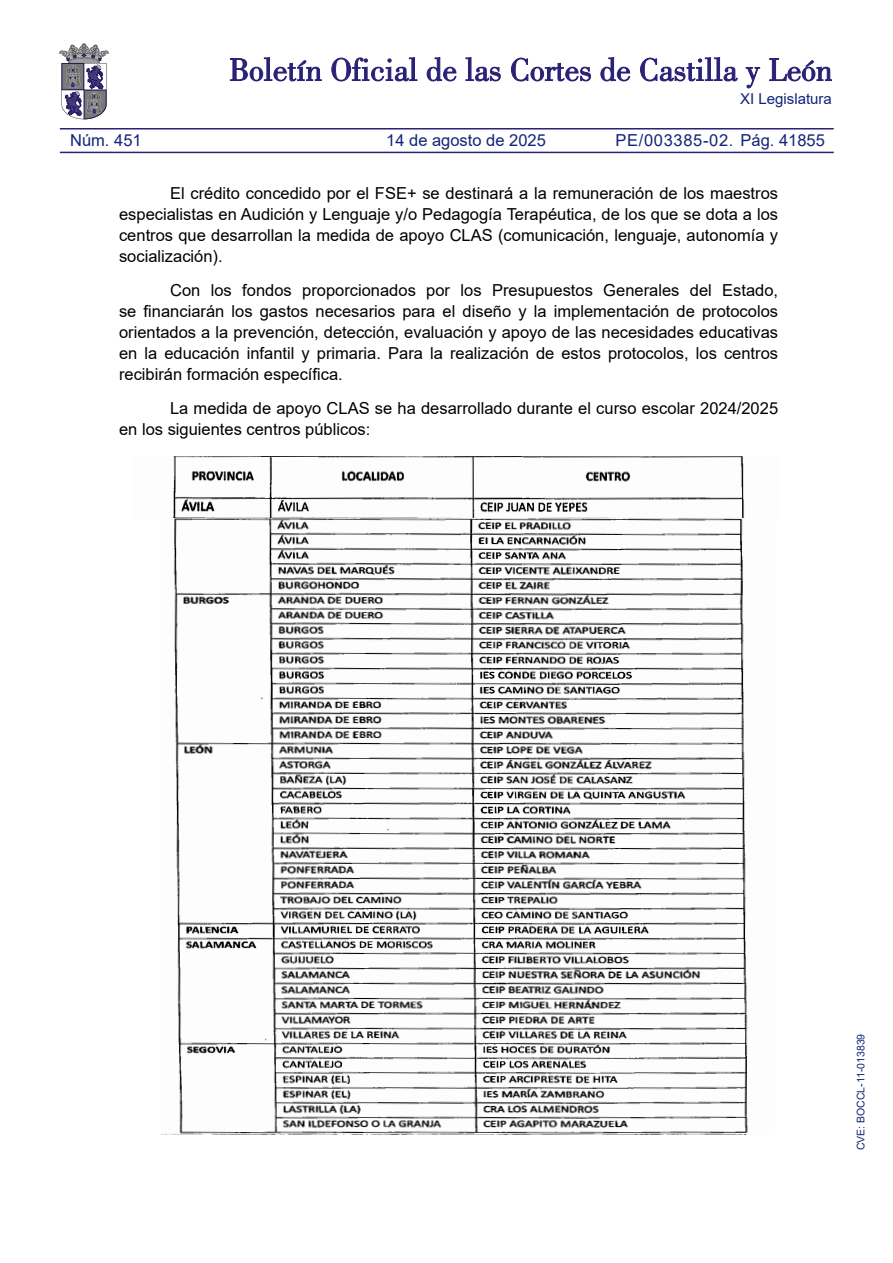
<style>
.page{position:relative;width:893px;height:1263px;background:#fff}
.page>*{position:absolute;margin:0;border:0;box-sizing:border-box;transform-origin:0 0}
.textosangria{font:16.5px/21px "Arial";color:#000;text-align:justify}
.t1{font:16.5px "Arial";color:#122478}
.ordencabecera{font:16.5px "Arial";letter-spacing:.04em;color:#132477}
.t2{font:15px "Arial";color:#122478}
.cve{font:10.5px "Arial";color:#132477}
.s1{color:#122478}
</style>
<div class="page">
<hr style="left:60px;top:152px;width:774px;height:1px;background:#2b2175">
<hr style="left:60px;top:128px;width:774px;height:1px;background:#2b2175">
<svg style="left:230px;top:57px;width:92px;height:24px"></svg>
<svg style="left:331px;top:57px;width:86px;height:24px"></svg>
<svg style="left:427px;top:57px;width:29px;height:24px"></svg>
<svg style="left:466px;top:57px;width:35px;height:24px"></svg>
<svg style="left:511px;top:58px;width:80px;height:23px"></svg>
<svg style="left:600px;top:57px;width:30px;height:24px"></svg>
<svg style="left:640px;top:57px;width:98px;height:24px"></svg>
<svg style="left:746px;top:67px;width:14px;height:21px"></svg>
<svg style="left:769px;top:58px;width:63px;height:23px"></svg>
<svg style="left:59px;top:43px;width:50px;height:76px"></svg>
<img style="left:173px;top:456px;width:572px;height:63px">
<img style="left:164px;top:519px;width:584px;height:615px">
<p class="t2" style="left:740px;top:89px;width:93px">XI Legislatura</p>
<p class="ordencabecera" style="left:615px;top:128px;width:211px">PE/003385-02. <span class="s1">Pág. 41855</span></p>
<p class="textosangria" style="left:119px;top:183px;width:661px;text-indent:51px">El crédito concedido por el FSE+ se destinará a la remuneración de los maestros especialistas en Audición y Lenguaje y/o Pedagogía Terapéutica, de los que se dota a los centros que desarrollan la medida de apoyo CLAS (comunicación, lenguaje, autonomía y socialización).</p>
<p class="textosangria" style="left:119px;top:279px;width:661px;text-indent:51px">Con los fondos proporcionados por los Presupuestos Generales del Estado, se financiarán los gastos necesarios para el diseño y la implementación de protocolos orientados a la prevención, detección, evaluación y apoyo de las necesidades educativas en la educación infantil y primaria. Para la realización de estos protocolos, los centros recibirán formación específica.</p>
<p class="textosangria" style="left:119px;top:397px;width:661px;text-indent:51px">La medida de apoyo CLAS se ha desarrollado durante el curso escolar 2024/2025 en los siguientes centros públicos:</p>
<p class="t1" style="left:70px;top:129px;width:73px">Núm. 451</p>
<p class="t1" style="left:386px;top:128px;width:161px">14 de agosto de 2025</p>
<p class="cve" style="left:853px;top:1150px;width:118px;rotate:-90deg">CVE: BOCCL-11-013839</p>
</div>
